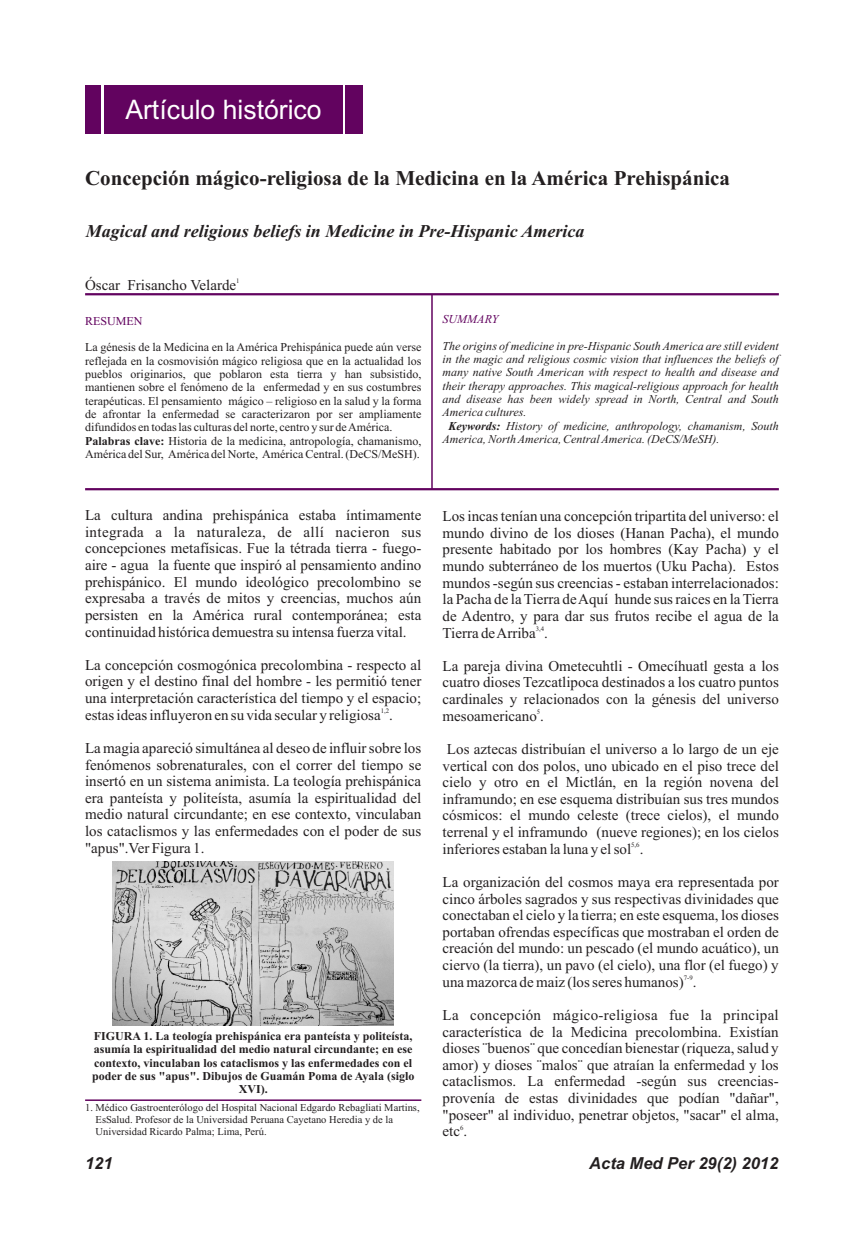
<style>
.page{position:relative;width:864px;height:1234px;background:#fff}
.page>*{position:absolute;margin:0;border:0;box-sizing:border-box;transform-origin:0 0}
.t1{font:26.85px "Arial";color:#fff}
.t2{font:700 21px "Times New Roman";color:#231f20}
.t3{font:italic 700 18px "Times New Roman";color:#231f20}
.t4{font:italic 700 16.5px "Arial";color:#231f20}
.t5{font:15px/16.6px "Times New Roman";color:#231f20;text-align:justify}
.t6{font:12px/13.4px "Times New Roman";color:#231f20}
.t7{font:italic 12px "Times New Roman";color:#231f20}
.t8{font:700 12px/13.4px "Times New Roman";color:#231f20;text-align:center}
.t9{font:12px "Times New Roman";color:#62035f}
.t10{font:italic 12px "Times New Roman";color:#62035f}
.t11{font:10.5px/11.7px "Times New Roman";color:#231f20}
.t12{font:6.75px "Times New Roman";color:#231f20}
.s1{font-weight:700}
</style>
<div class="page">
<div style="left:85px;top:85px;width:16px;height:49px;background:#62035f"></div>
<div style="left:104px;top:85px;width:238px;height:49px;background:#62035f"></div>
<div style="left:345px;top:85px;width:17px;height:49px;background:#62035f"></div>
<hr style="left:85px;top:293px;width:693px;height:2px;background:#62035f">
<hr style="left:85px;top:488px;width:693px;height:2px;background:#62035f">
<hr style="left:85px;top:1099px;width:336px;height:1px;background:#62035f">
<img style="left:113px;top:861px;width:280px;height:164px">
<hr style="left:431px;top:294px;width:1px;height:195px;background:#62035f">
<h1 class="t1" style="left:125px;top:99px;width:197px">Artículo histórico</h1>
<h2 class="t2" style="left:85px;top:171px;width:646px">Concepción mágico-religiosa de la Medicina en la América Prehispánica</h2>
<p class="t3" style="left:86px;top:224px;width:500px">Magical and religious beliefs in Medicine in Pre-Hispanic America</p>
<p class="t5" style="left:85px;top:278px;width:152px">Óscar Frisancho Velarde</p>
<p class="t12" style="left:236px;top:279px;width:5px">1</p>
<p class="t9" style="left:85px;top:316px;width:59px">RESUMEN</p>
<p class="t6" style="left:85px;top:342px;width:337px">La génesis de la Medicina en la América Prehispánica puede aún verse reflejada en la cosmovisión mágico religiosa que en la actualidad los pueblos originarios, que poblaron esta tierra y han subsistido, mantienen sobre el fenómeno de la enfermedad y en sus costumbres terapéuticas. El pensamiento mágico – religioso en la salud y la forma de afrontar la enfermedad se caracterizaron por ser ampliamente difundidos en todas las culturas del norte, centro y sur de América.<br><span class="s1">Palabras clave:</span> Historia de la medicina, antropología, chamanismo, América del Sur, América del Norte, América Central. (DeCS/MeSH).</p>
<p class="t5" style="left:85px;top:508px;width:337px">La cultura andina prehispánica estaba íntimamente integrada a la naturaleza, de allí nacieron sus concepciones metafísicas. Fue la tétrada tierra - fuego&shy;aire - agua la fuente que inspiró al pensamiento andino prehispánico. El mundo ideológico precolombino se expresaba a través de mitos y creencias, muchos aún persisten en la América rural contemporánea; esta continuidad histórica demuestra su intensa fuerza vital.</p>
<p class="t5" style="left:85px;top:657px;width:337px">La concepción cosmogónica precolombina - respecto al origen y el destino final del hombre - les permitió tener una interpretación característica del tiempo y el espacio; estas ideas influyeron en su vida secular y religiosa .</p>
<p class="t5" style="left:85px;top:741px;width:337px">La magia apareció simultánea al deseo de influir sobre los fenómenos sobrenaturales, con el correr del tiempo se insertó en un sistema animista. La teología prehispánica era panteísta y politeísta, asumía la espiritualidad del medio natural circundante; en ese contexto, vinculaban los cataclismos y las enfermedades con el poder de sus "apus".Ver Figura 1.</p>
<p class="t12" style="left:380px;top:708px;width:10px">1,2</p>
<p class="t8" style="left:92px;top:1030px;width:323px">FIGURA 1. La teología prehispánica era panteísta y politeísta, asumía la espiritualidad del medio natural circundante; en ese contexto, vinculaban los cataclismos y las enfermedades con el poder de sus "apus". Dibujos de Guamán Poma de Ayala (siglo XVI).</p>
<p class="t11" style="left:96px;top:1102px;width:325px;text-indent:-10px">1. Médico Gastroenterólogo del Hospital Nacional Edgardo Rebagliati Martins,<br>EsSalud. Profesor de la Universidad Peruana Cayetano Heredia y de la<br>Universidad Ricardo Palma; Lima, Perú.</p>
<p class="t10" style="left:442px;top:315px;width:57px">SUMMARY</p>
<p class="t7" style="left:442px;top:341px;width:337px">The origins of medicine in pre-Hispanic South America are still evident</p>
<p class="t7" style="left:442px;top:355px;width:337px">in the magic and religious cosmic vision that influences the beliefs of</p>
<p class="t7" style="left:442px;top:368px;width:337px">many native South American with respect to health and disease and</p>
<p class="t7" style="left:442px;top:381px;width:337px">their therapy approaches. This magical-religious approach for health</p>
<p class="t7" style="left:442px;top:394px;width:337px">and disease has been widely spread in North, Central and South</p>
<p class="t7" style="left:442px;top:408px;width:85px">America cultures.</p>
<p class="t7" style="left:448px;top:421px;width:332px"><span class="s1">Keywords:</span> History of medicine, anthropology, chamanism, South</p>
<p class="t7" style="left:442px;top:434px;width:278px">America, North America, Central America. (DeCS/MeSH).</p>
<p class="t5" style="left:442px;top:509px;width:337px">Los incas tenían una concepción tripartita del universo: el mundo divino de los dioses (Hanan Pacha), el mundo presente habitado por los hombres (Kay Pacha) y el mundo subterráneo de los muertos (Uku Pacha). Estos mundos -según sus creencias - estaban interrelacionados: la Pacha de la Tierra de Aquí hunde sus raices en la Tierra de Adentro, y para dar sus frutos recibe el agua de la Tierra de Arriba .</p>
<p class="t5" style="left:442px;top:658px;width:337px">La pareja divina Ometecuhtli - Omecíhuatl gesta a los cuatro dioses Tezcatlipoca destinados a los cuatro puntos cardinales y relacionados con la génesis del universo mesoamericano .</p>
<p class="t5" style="left:442px;top:741px;width:337px">Los aztecas distribuían el universo a lo largo de un eje vertical con dos polos, uno ubicado en el piso trece del cielo y</p>
<p class="t12" style="left:535px;top:626px;width:10px">3,4</p>
<p class="t12" style="left:536px;top:709px;width:5px">5</p>
<p class="t5" style="left:442px;top:775px;width:337px;text-indent:52px">otro en el Mictlán, en la región novena del inframundo; en ese esquema distribuían sus tres mundos cósmicos: el mundo celeste (trece cielos), el mundo terrenal y el inframundo (nueve regiones); en los cielos inferiores estaban la luna y el sol .</p>
<p class="t5" style="left:442px;top:874px;width:337px">La organización del cosmos maya era representada por cinco árboles sagrados y sus respectivas divinidades que conectaban el cielo y la tierra; en este esquema, los dioses portaban ofrendas específicas que mostraban el orden de creación del mundo: un pescado (el mundo acuático), un ciervo (la tierra), un pavo (el cielo), una flor (el fuego) y una mazorca de maiz (los seres humanos) .</p>
<p class="t5" style="left:442px;top:1007px;width:337px">La concepción mágico-religiosa fue la principal característica de la Medicina precolombina. Existían dioses ¨buenos¨ que concedían bienestar (riqueza, salud y amor) y dioses ¨malos¨ que atraían la enfermedad y los cataclismos. La enfermedad -según sus creencias&shy;provenía de estas divinidades que podían "dañar", "poseer" al individuo, penetrar objetos, "sacar" el alma, etc .</p>
<p class="t12" style="left:631px;top:842px;width:10px">5,6</p>
<p class="t12" style="left:683px;top:975px;width:10px">7-9</p>
<p class="t12" style="left:460px;top:1124px;width:5px">6</p>
<p class="t4" style="left:85px;top:1156px;width:29px">121</p>
<p class="t4" style="left:589px;top:1156px;width:190px">Acta Med Per 29(2) 2012</p>
</div>
